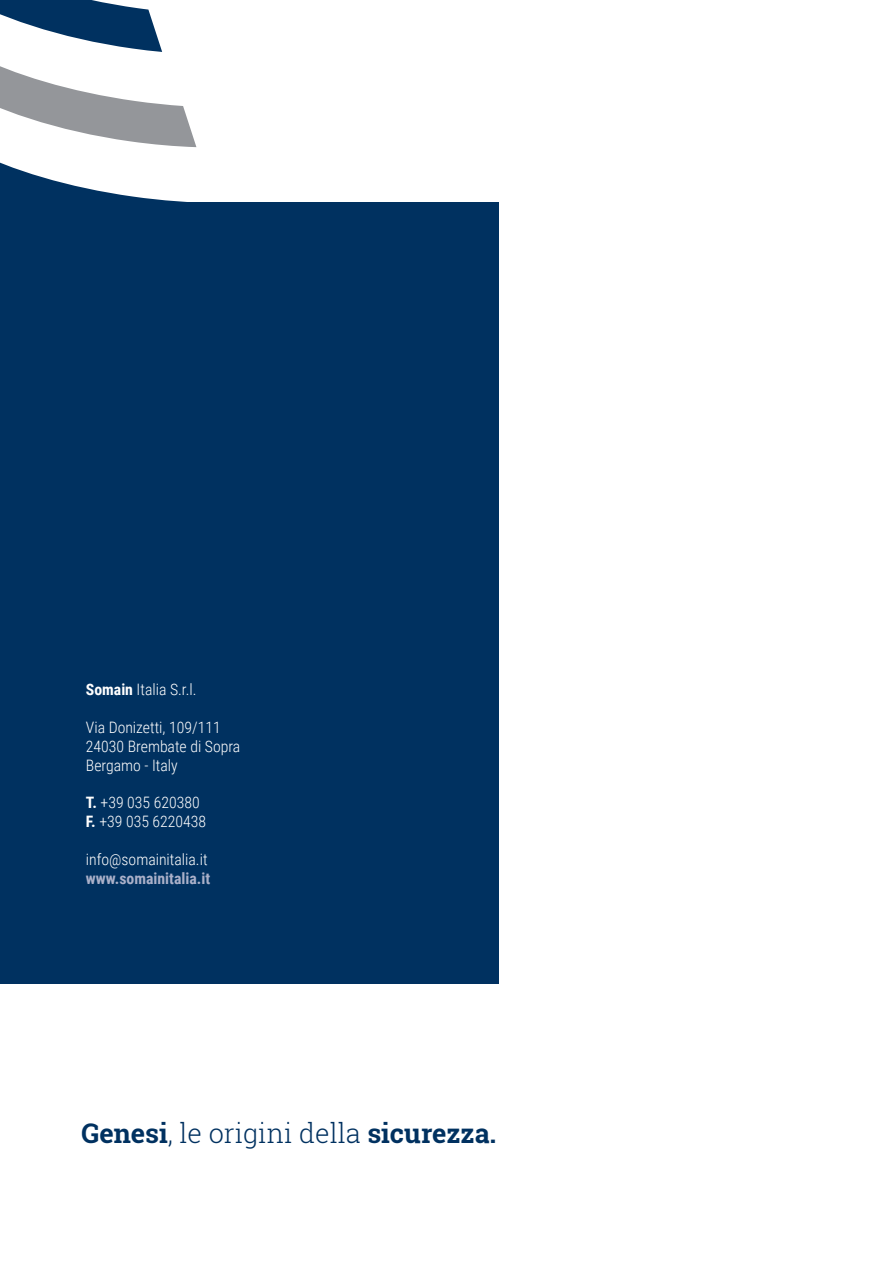
<style>
.page{position:relative;width:893px;height:1263px;background:#fff}
.page>*{position:absolute;margin:0;border:0;box-sizing:border-box;transform-origin:0 0}
.t1{font:700 27px "Roboto Slab";color:#003160}
.t2{font:300 15.75px/18.9px "Roboto Condensed";color:#fff}
.t3{font:700 15.75px "Roboto Condensed";color:#aab0c9}
.s1{font-weight:700}
.s2{font-weight:300}
</style>
<div class="page">
<div style="left:0;top:202px;width:499px;height:782px;background:#003160"></div>
<svg style="left:0;top:0;width:197px;height:202px"></svg>
<p class="t2" style="left:86px;top:679px;width:112px"><span class="s1">Somain</span> Italia S.r.l.</p>
<p class="t2" style="left:86px;top:717px;width:156px">Via Donizetti, 109/111<br>24030 Brembate di Sopra<br>Bergamo - Italy</p>
<p class="t2" style="left:86px;top:793px;width:122px"><span class="s1">T.</span> +39 035 620380<br><span class="s1">F.</span> +39 035 6220438</p>
<p class="t2" style="left:86px;top:849px;width:123px">info@somainitalia.it</p>
<p class="t3" style="left:86px;top:867px;width:126px">www.somainitalia.it</p>
<h1 class="t1" style="left:82px;top:1114px;width:416px">Genesi<span class="s2">, le origini della</span> sicurezza.</h1>
</div>
